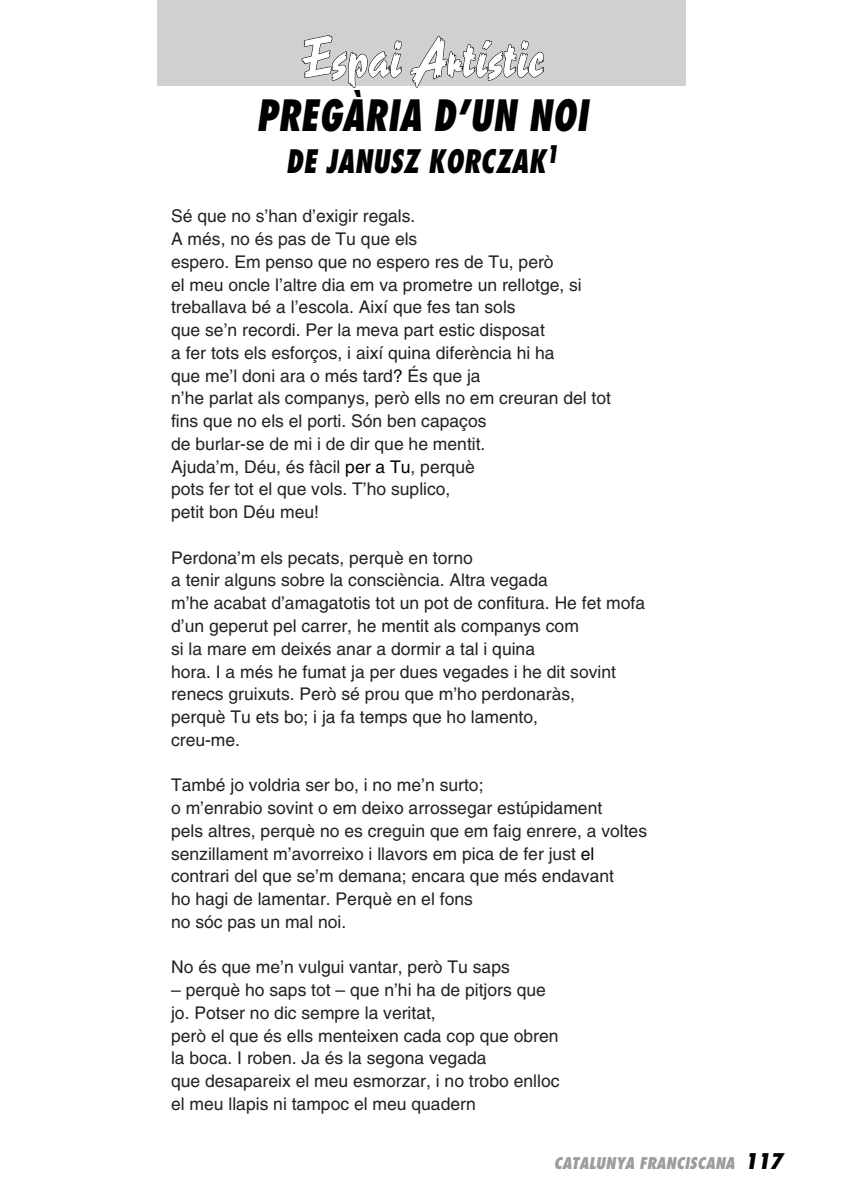
<style>
.page{position:relative;width:844px;height:1191px;background:#fff}
.page>*{position:absolute;margin:0;border:0;box-sizing:border-box;transform-origin:0 0}
.t1{font:52.5px "Reporter LT Std 2";color:#fff}
.t2{font:italic 800 condensed 42px "Futura Std";letter-spacing:.01em;color:#000;scale:.87 1}
.t3{font:italic 800 condensed 31.5px "Futura Std";letter-spacing:.01em;color:#000;scale:.87 1}
.t4{font:17.5px/22.8px "Helvetica LT Std";color:#222}
.t5{font:italic 800 condensed 15.75px "Futura Std";color:#9d9d9c}
.s1{color:#000}
.s2{font-size:21px;color:#000}
</style>
<div class="page">
<div style="left:157px;top:0;width:528px;height:86px;background:#d0d0d0"></div>
<svg style="left:301px;top:35px;width:101px;height:53px"></svg>
<svg style="left:410px;top:35px;width:134px;height:53px"></svg>
<h1 class="t1" style="left:299px;top:25px;width:246px">Espai Artístic</h1>
<h2 class="t2" style="left:256px;top:89px;width:383px">PREGÀRIA D’UN NOI</h2>
<h3 class="t3" style="left:286px;top:142px;width:314px">DE JANUSZ KORCZAK<sup>1</sup></h3>
<p class="t4" style="left:171px;top:205px;width:441px">Sé que no s’han d’exigir regals.<br>A més, no és pas de Tu que els<br>espero. Em penso que no espero res de Tu, però<br>el meu oncle l’altre dia em va prometre un rellotge, si treballava bé a l’escola. Així que fes tan sols<br>que se’n recordi. Per la meva part estic disposat<br>a fer tots els esforços, i així quina diferència hi ha<br>que me’l doni ara o més tard<span class="s1">?</span> És que ja<br>n’he parlat als companys, però ells no em creuran del tot fins que no els el porti. Són ben capaços<br>de burlar-se de mi i de dir que he mentit.<br>Ajuda’m, Déu, és fàcil <span class="s1">per a Tu</span>, perquè<br>pots fer tot el que vols. T’ho suplico,<br>petit bon Déu meu!</p>
<p class="t4" style="left:171px;top:546px;width:475px">Perdona’m els pecats, perquè en torno<br>a tenir alguns sobre la consciència. Altra vegada<br>m’he acabat d’amagatotis tot un pot de confitura. He fet mofa d’un geperut pel carrer, he mentit als companys com<br>si la mare em deixés anar a dormir a tal i quina<br>hora. I a més he fumat ja per dues vegades i he dit sovint renecs gruixuts. Però sé prou que m’ho perdonaràs,<br>perquè Tu ets bo; i ja fa temps que ho lamento,<br>creu-me.</p>
<p class="t4" style="left:171px;top:773px;width:477px">També jo voldria ser bo, i no me’n surto;<br>o m’enrabio sovint o em deixo arrossegar estúpidament<br>pels altres, perquè no es creguin que em faig enrere, a voltes senzillament m’avorreixo i llavors em pica de fer just <span class="s1">el </span>contrari del que se’m demana; encara que més endavant<br>ho hagi de lamentar. Perquè en el fons<br>no sóc pas un mal noi.</p>
<p class="t4" style="left:171px;top:955px;width:340px">No és que me’n vulgui vantar, però Tu saps</p>
<p class="t4" style="left:171px;top:978px;width:390px">– perquè ho saps tot – que n’hi ha de pitjors que jo. Potser no dic sempre la veritat,<br>però el que és ells menteixen cada cop que obren la boca. I roben. Ja és la segona vegada<br>que desapareix el meu esmorzar, i no trobo enlloc el meu llapis ni tampoc el meu quadern</p>
<p class="t5" style="left:553px;top:1152px;width:230px">CATALUNYA FRANCISCANA <span class="s2">117</span></p>
</div>
